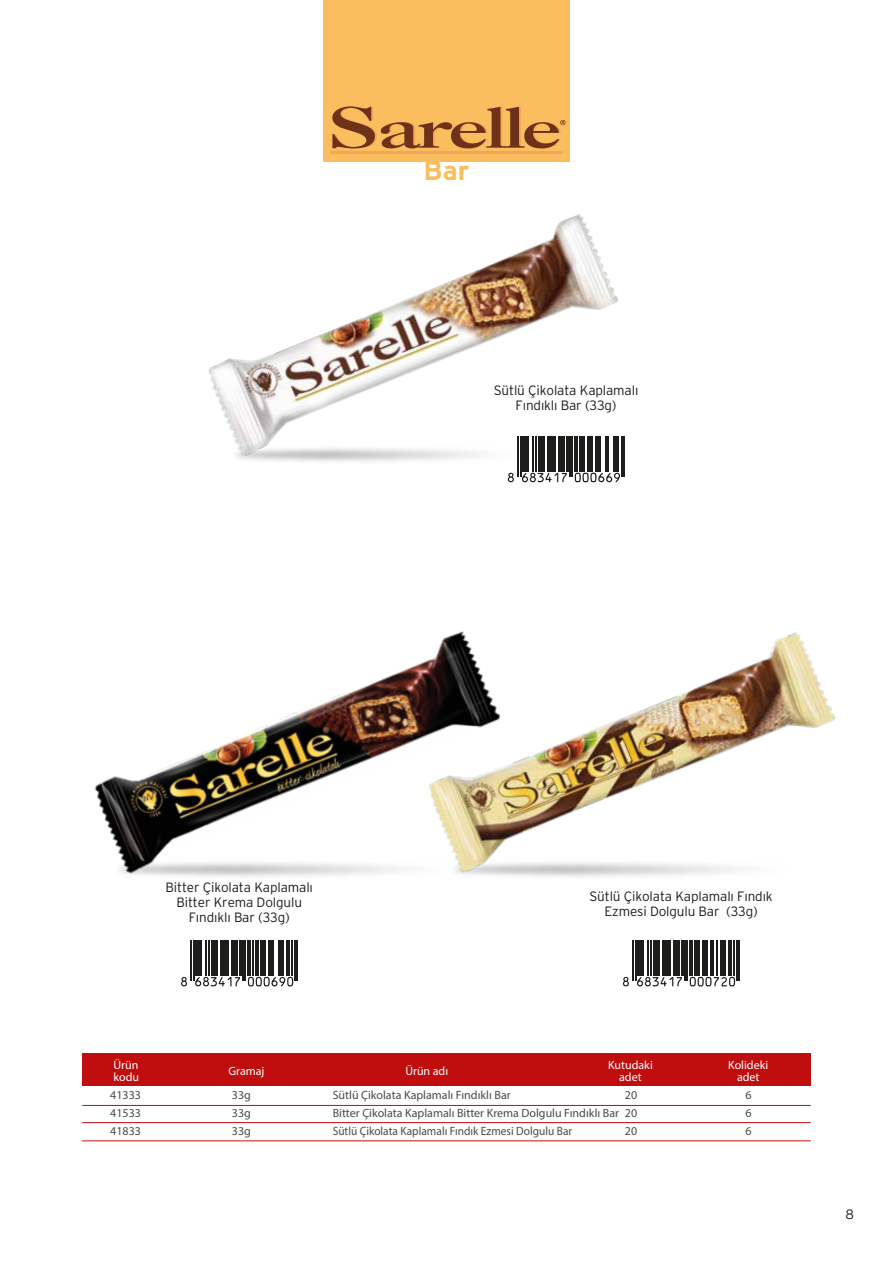
<style>
.page{position:relative;width:893px;height:1263px;background:#fff}
.page>*{position:absolute;margin:0;border:0;box-sizing:border-box;transform-origin:0 0}
.t1{font:27px "Interstate Bold TR";color:#fbbe5e}
.t2{font:13.5px/15px "Interstate Light TR";letter-spacing:-.01em;color:#1d1d1b;text-align:center}
.t3{font:12px "Myriad Pro";color:#4a4a49}
.t4{font:12px/12px "Myriad Pro";color:#fff;text-align:center}
.t5{font:12px "Myriad Pro";color:#4a4a49;scale:.95 1}
</style>
<div class="page">
<div style="left:323px;top:0;width:246px;height:161px;background:#fbbe5e"></div>
<hr style="left:330px;top:152px;width:233px;height:2px;background:#f6a458">
<svg style="left:332px;top:106px;width:234px;height:42px"></svg>
<div style="left:82px;top:1053px;width:729px;height:33px;background:#c00d0e"></div>
<hr style="left:82px;top:1105px;width:729px;height:1px;background:#c00d0e">
<hr style="left:82px;top:1140px;width:729px;height:1px;background:#c00d0e">
<hr style="left:82px;top:1122px;width:729px;height:1px;background:#c00d0e">
<svg style="left:623px;top:977px;width:6px;height:9px"></svg>
<hr style="left:633px;top:940px;width:1px;height:41px;background:#1d1d1b">
<hr style="left:635px;top:940px;width:1px;height:41px;background:#1d1d1b">
<hr style="left:637px;top:940px;width:1px;height:35px;background:#1d1d1b">
<div style="left:639px;top:940px;width:5px;height:35px;background:#1d1d1b"></div>
<hr style="left:647px;top:940px;width:1px;height:35px;background:#1d1d1b">
<hr style="left:651px;top:940px;width:1px;height:35px;background:#1d1d1b">
<hr style="left:653px;top:940px;width:4px;height:35px;background:#1d1d1b">
<hr style="left:658px;top:940px;width:2px;height:35px;background:#1d1d1b">
<hr style="left:662px;top:940px;width:3px;height:35px;background:#1d1d1b">
<hr style="left:666px;top:940px;width:1px;height:35px;background:#1d1d1b">
<hr style="left:669px;top:940px;width:2px;height:35px;background:#1d1d1b">
<hr style="left:673px;top:940px;width:2px;height:35px;background:#1d1d1b">
<svg style="left:637px;top:977px;width:45px;height:9px"></svg>
<hr style="left:676px;top:940px;width:4px;height:35px;background:#1d1d1b">
<hr style="left:681px;top:940px;width:2px;height:35px;background:#1d1d1b">
<hr style="left:684px;top:940px;width:1px;height:41px;background:#1d1d1b">
<hr style="left:687px;top:940px;width:1px;height:41px;background:#1d1d1b">
<hr style="left:689px;top:940px;width:3px;height:35px;background:#1d1d1b">
<hr style="left:694px;top:940px;width:2px;height:35px;background:#1d1d1b">
<hr style="left:697px;top:940px;width:3px;height:35px;background:#1d1d1b">
<hr style="left:702px;top:940px;width:1px;height:35px;background:#1d1d1b">
<hr style="left:705px;top:940px;width:3px;height:35px;background:#1d1d1b">
<hr style="left:710px;top:940px;width:1px;height:35px;background:#1d1d1b">
<hr style="left:712px;top:940px;width:1px;height:35px;background:#1d1d1b">
<hr style="left:717px;top:940px;width:1px;height:35px;background:#1d1d1b">
<hr style="left:720px;top:940px;width:3px;height:35px;background:#1d1d1b">
<hr style="left:724px;top:940px;width:2px;height:35px;background:#1d1d1b">
<svg style="left:690px;top:977px;width:45px;height:9px"></svg>
<hr style="left:728px;top:940px;width:3px;height:35px;background:#1d1d1b">
<hr style="left:734px;top:940px;width:1px;height:35px;background:#1d1d1b">
<hr style="left:736px;top:940px;width:1px;height:41px;background:#1d1d1b">
<hr style="left:738px;top:940px;width:1px;height:41px;background:#1d1d1b">
<svg style="left:181px;top:977px;width:6px;height:9px"></svg>
<hr style="left:191px;top:940px;width:1px;height:41px;background:#1d1d1b">
<hr style="left:193px;top:940px;width:1px;height:41px;background:#1d1d1b">
<hr style="left:195px;top:940px;width:1px;height:35px;background:#1d1d1b">
<hr style="left:198px;top:940px;width:4px;height:35px;background:#1d1d1b">
<hr style="left:206px;top:940px;width:1px;height:35px;background:#1d1d1b">
<hr style="left:209px;top:940px;width:1px;height:35px;background:#1d1d1b">
<div style="left:211px;top:940px;width:5px;height:35px;background:#1d1d1b"></div>
<hr style="left:217px;top:940px;width:1px;height:35px;background:#1d1d1b">
<hr style="left:220px;top:940px;width:3px;height:35px;background:#1d1d1b">
<hr style="left:225px;top:940px;width:1px;height:35px;background:#1d1d1b">
<hr style="left:227px;top:940px;width:2px;height:35px;background:#1d1d1b">
<hr style="left:231px;top:940px;width:3px;height:35px;background:#1d1d1b">
<svg style="left:195px;top:977px;width:45px;height:9px"></svg>
<hr style="left:235px;top:940px;width:3px;height:35px;background:#1d1d1b">
<hr style="left:239px;top:940px;width:2px;height:35px;background:#1d1d1b">
<hr style="left:242px;top:940px;width:2px;height:41px;background:#1d1d1b">
<hr style="left:245px;top:940px;width:1px;height:41px;background:#1d1d1b">
<hr style="left:247px;top:940px;width:3px;height:35px;background:#1d1d1b">
<hr style="left:253px;top:940px;width:1px;height:35px;background:#1d1d1b">
<hr style="left:255px;top:940px;width:3px;height:35px;background:#1d1d1b">
<hr style="left:260px;top:940px;width:2px;height:35px;background:#1d1d1b">
<hr style="left:263px;top:940px;width:3px;height:35px;background:#1d1d1b">
<hr style="left:268px;top:940px;width:1px;height:35px;background:#1d1d1b">
<hr style="left:271px;top:940px;width:1px;height:35px;background:#1d1d1b">
<hr style="left:273px;top:940px;width:1px;height:35px;background:#1d1d1b">
<hr style="left:278px;top:940px;width:4px;height:35px;background:#1d1d1b">
<hr style="left:283px;top:940px;width:1px;height:35px;background:#1d1d1b">
<svg style="left:248px;top:977px;width:45px;height:9px"></svg>
<hr style="left:286px;top:940px;width:4px;height:35px;background:#1d1d1b">
<hr style="left:292px;top:940px;width:1px;height:35px;background:#1d1d1b">
<hr style="left:294px;top:940px;width:1px;height:41px;background:#1d1d1b">
<hr style="left:296px;top:940px;width:2px;height:41px;background:#1d1d1b">
<hr style="left:574px;top:436px;width:3px;height:35px;background:#1d1d1b">
<hr style="left:579px;top:436px;width:2px;height:35px;background:#1d1d1b">
<hr style="left:582px;top:436px;width:3px;height:35px;background:#1d1d1b">
<hr style="left:587px;top:436px;width:1px;height:35px;background:#1d1d1b">
<hr style="left:589px;top:436px;width:4px;height:35px;background:#1d1d1b">
<hr style="left:595px;top:436px;width:1px;height:35px;background:#1d1d1b">
<hr style="left:597px;top:436px;width:1px;height:35px;background:#1d1d1b">
<hr style="left:600px;top:436px;width:1px;height:35px;background:#1d1d1b">
<hr style="left:605px;top:436px;width:1px;height:35px;background:#1d1d1b">
<hr style="left:607px;top:436px;width:2px;height:35px;background:#1d1d1b">
<svg style="left:576px;top:473px;width:44px;height:9px"></svg>
<hr style="left:613px;top:436px;width:3px;height:35px;background:#1d1d1b">
<hr style="left:618px;top:436px;width:1px;height:35px;background:#1d1d1b">
<hr style="left:621px;top:436px;width:1px;height:41px;background:#1d1d1b">
<hr style="left:623px;top:436px;width:1px;height:41px;background:#1d1d1b">
<img style="left:507px;top:464px;width:69px;height:19px">
<img style="left:95px;top:666px;width:318px;height:211px">
<img style="left:413px;top:631px;width:423px;height:246px">
<img style="left:208px;top:214px;width:417px;height:250px">
<h1 class="t1" style="left:424px;top:155px;width:47px">Bar</h1>
<p class="t2" style="left:494px;top:383px;width:146px">Sütlü Çikolata Kaplamalı<br>Fındıklı Bar (33g)</p>
<p class="t2" style="left:166px;top:880px;width:149px">Bitter Çikolata Kaplamalı<br>Bitter Krema Dolgulu<br>Fındıklı Bar (33g)</p>
<p class="t2" style="left:589px;top:889px;width:185px">Sütlü Çikolata Kaplamalı Fındık<br>Ezmesi Dolgulu Bar (33g)</p>
<p class="t4" style="left:113px;top:1058px;width:27px;text-align:left">Ürün kodu</p>
<p class="t4" style="left:228px;top:1064px;width:38px">Gramaj</p>
<p class="t4" style="left:405px;top:1064px;width:44px">Ürün adı</p>
<p class="t4" style="left:608px;top:1058px;width:46px">Kutudaki adet</p>
<p class="t4" style="left:728px;top:1058px;width:42px">Kolideki adet</p>
<p class="t3" style="left:110px;top:1087px;width:32px">41333</p>
<p class="t3" style="left:232px;top:1087px;width:21px">33g</p>
<p class="t3" style="left:333px;top:1087px;width:180px">Sütlü Çikolata Kaplamalı Fındıklı Bar</p>
<p class="t3" style="left:625px;top:1087px;width:14px">20</p>
<p class="t3" style="left:745px;top:1087px;width:8px">6</p>
<p class="t3" style="left:110px;top:1105px;width:32px">41533</p>
<p class="t3" style="left:232px;top:1105px;width:21px">33g</p>
<p class="t3" style="left:333px;top:1105px;width:306px">Bitter Çikolata Kaplamalı Bitter Krema Dolgulu Fındıklı Bar 20</p>
<p class="t3" style="left:745px;top:1105px;width:8px">6</p>
<p class="t3" style="left:110px;top:1123px;width:32px">41833</p>
<p class="t3" style="left:232px;top:1123px;width:21px">33g</p>
<p class="t5" style="left:333px;top:1123px;width:254px">Sütlü Çikolata Kaplamalı Fındık Ezmesi Dolgulu Bar</p>
<p class="t3" style="left:625px;top:1123px;width:14px">20</p>
<p class="t3" style="left:746px;top:1123px;width:8px">6</p>
<p class="t2" style="left:845px;top:1207px;width:10px">8</p>
</div>
